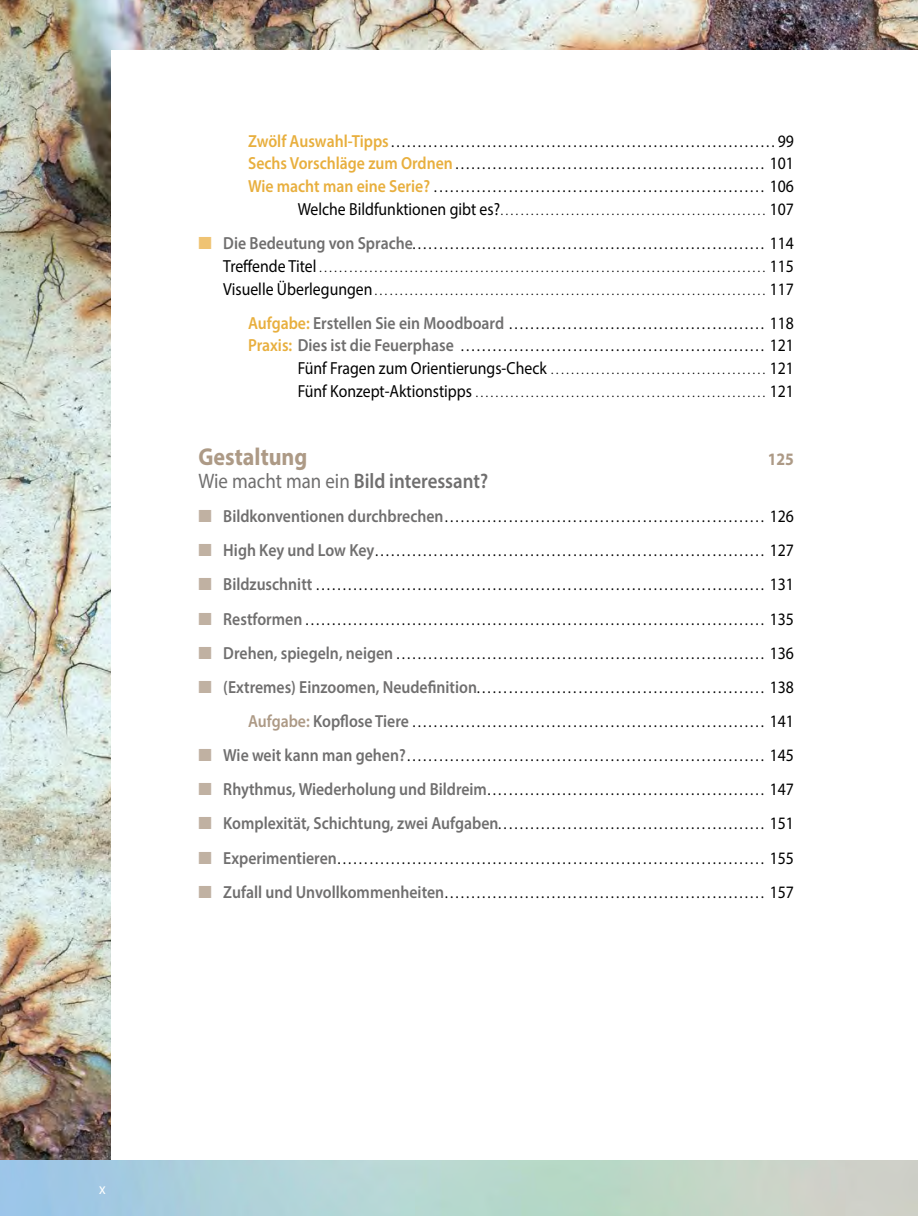
<style>
.page{position:relative;width:918px;height:1216px;background:#fff}
.page>*{position:absolute;margin:0;border:0;box-sizing:border-box;transform-origin:0 0}
.Heading_1_IVZ{font:700 24.5px "Myriad Pro";color:#ad9a86;scale:.9 1}
.Heading_2_IVZ{font:600 21px "Myriad Pro";color:#706f6f;scale:.9 1}
.Heading_1_IVZ-2{font:700 17.5px "Myriad Pro";color:#ad9a86;scale:.9 1}
.Seitenzahl{font:15.75px "Myriad Pro";color:#fff;scale:.9 1}
.Heading_3_IVZ{font:600 12.25px "Myriad Pro";color:#000;scale:.9 1}
.Sonterüberschrift_IV{font:600 12.25px "Myriad Pro";color:#000;scale:.9 1}
.Sondertext_IVZ{font:12.25px "Myriad Pro";color:#000;scale:.9 1}
.Heading_4_IVZ{font:12.25px "Myriad Pro";color:#000;scale:.9 1}
.s1{font-size:17.5px;color:#e8af3e}
.s2{font-weight:400;font-size:17.5px}
.s3{font-size:17.5px}
.s4{color:#efc373}
.s5{font-size:17.5px;color:#706f6f}
.s6{font-weight:400}
.s7{color:#c0b1a2}
.s8{font-size:17.5px;color:#ad9a86}
</style>
<div class="page">
<img style="left:0;top:1159px;width:918px;height:56px">
<img style="left:0;top:0;width:918px;height:1159px">
<div style="left:112px;top:50px;width:806px;height:1109px;background:#fff"></div>
<p class="Sonterüberschrift_IV" style="left:248px;top:135px;width:608px"><span class="s1">Zwölf Auswahl-Tipps</span>........................................................................<span class="s2">99</span></p>
<p class="Sonterüberschrift_IV" style="left:248px;top:157px;width:608px"><span class="s1">Sechs Vorschläge zum Ordnen</span>.......................................................... <span class="s2">101</span></p>
<p class="Sonterüberschrift_IV" style="left:248px;top:180px;width:608px"><span class="s1">Wie macht man eine Serie?</span> .............................................................. <span class="s2">106</span></p>
<p class="Sondertext_IVZ" style="left:298px;top:203px;width:553px"><span class="s3">Welche Bildfunktionen gibt es?</span>..................................................... <span class="s3">107</span></p>
<p class="Heading_3_IVZ" style="left:198px;top:237px;width:663px"><span class="s4">■</span> <span class="s5">Die Bedeutung von Sprache</span>.................................................................. <span class="s2">114</span></p>
<p class="Heading_4_IVZ" style="left:223px;top:260px;width:635px"><span class="s3">Treffende Titel</span>......................................................................................... <span class="s3">115</span></p>
<p class="Heading_4_IVZ" style="left:223px;top:283px;width:635px"><span class="s3">Visuelle Überlegungen</span>.............................................................................. <span class="s3">117</span></p>
<p class="Sonterüberschrift_IV" style="left:248px;top:317px;width:608px"><span class="s1">Aufgabe:</span> <span class="s5">Erstellen Sie ein Moodboard</span> ................................................ <span class="s2">118</span></p>
<p class="Sonterüberschrift_IV" style="left:248px;top:339px;width:608px"><span class="s1">Praxis:</span><span class="s5">Dies ist die Feuerphase</span> ......................................................... <span class="s2">121</span></p>
<p class="Sondertext_IVZ" style="left:298px;top:362px;width:553px"><span class="s3">Fünf Fragen zum Orientierungs-Check</span> ........................................... <span class="s3">121</span></p>
<p class="Sondertext_IVZ" style="left:298px;top:385px;width:553px"><span class="s3">Fünf Konzept-Aktionstipps</span>.......................................................... <span class="s3">121</span></p>
<p class="Heading_1_IVZ" style="left:198px;top:441px;width:123px">Gestaltung</p>
<p class="Heading_1_IVZ-2" style="left:767px;top:448px;width:31px">125</p>
<p class="Heading_2_IVZ" style="left:198px;top:467px;width:323px"><span class="s6">Wie macht man ein</span> Bild interessant?</p>
<p class="Heading_3_IVZ" style="left:198px;top:510px;width:663px"><span class="s7">■</span> <span class="s5">Bildkonventionen durchbrechen</span>............................................................ <span class="s2">126</span></p>
<p class="Heading_3_IVZ" style="left:198px;top:544px;width:663px"><span class="s7">■</span> <span class="s5">High Key und Low Key</span>......................................................................... <span class="s2">127</span></p>
<p class="Heading_3_IVZ" style="left:198px;top:578px;width:663px"><span class="s7">■</span> <span class="s5">Bildzuschnitt</span> .................................................................................... <span class="s2">131</span></p>
<p class="Heading_3_IVZ" style="left:198px;top:612px;width:663px"><span class="s7">■</span> <span class="s5">Restformen</span>...................................................................................... <span class="s2">135</span></p>
<p class="Heading_3_IVZ" style="left:198px;top:646px;width:663px"><span class="s7">■</span> <span class="s5">Drehen, spiegeln, neigen</span>..................................................................... <span class="s2">136</span></p>
<p class="Heading_3_IVZ" style="left:198px;top:681px;width:663px"><span class="s7">■</span> <span class="s5">(Extremes) Einzoomen, Neudefinition</span>...................................................... <span class="s2">138</span></p>
<p class="Sonterüberschrift_IV" style="left:248px;top:715px;width:608px"><span class="s8">Aufgabe:</span> <span class="s5">Kopflose Tiere</span> .................................................................. <span class="s2">141</span></p>
<p class="Heading_3_IVZ" style="left:198px;top:749px;width:663px"><span class="s7">■</span> <span class="s5">Wie weit kann man gehen?</span>................................................................... <span class="s2">145</span></p>
<p class="Heading_3_IVZ" style="left:198px;top:783px;width:663px"><span class="s7">■</span> <span class="s5">Rhythmus, Wiederholung und Bildreim</span>.................................................... <span class="s2">147</span></p>
<p class="Heading_3_IVZ" style="left:198px;top:817px;width:663px"><span class="s7">■</span> <span class="s5">Komplexität, Schichtung, zwei Aufgaben</span>.................................................. <span class="s2">151</span></p>
<p class="Heading_3_IVZ" style="left:198px;top:851px;width:663px"><span class="s7">■</span> <span class="s5">Experimentieren</span>................................................................................ <span class="s2">155</span></p>
<p class="Heading_3_IVZ" style="left:198px;top:885px;width:663px"><span class="s7">■</span> <span class="s5">Zufall und Unvollkommenheiten</span>............................................................ <span class="s2">157</span></p>
<p class="Seitenzahl" style="left:99px;top:1178px;width:9px">x</p>
</div>
